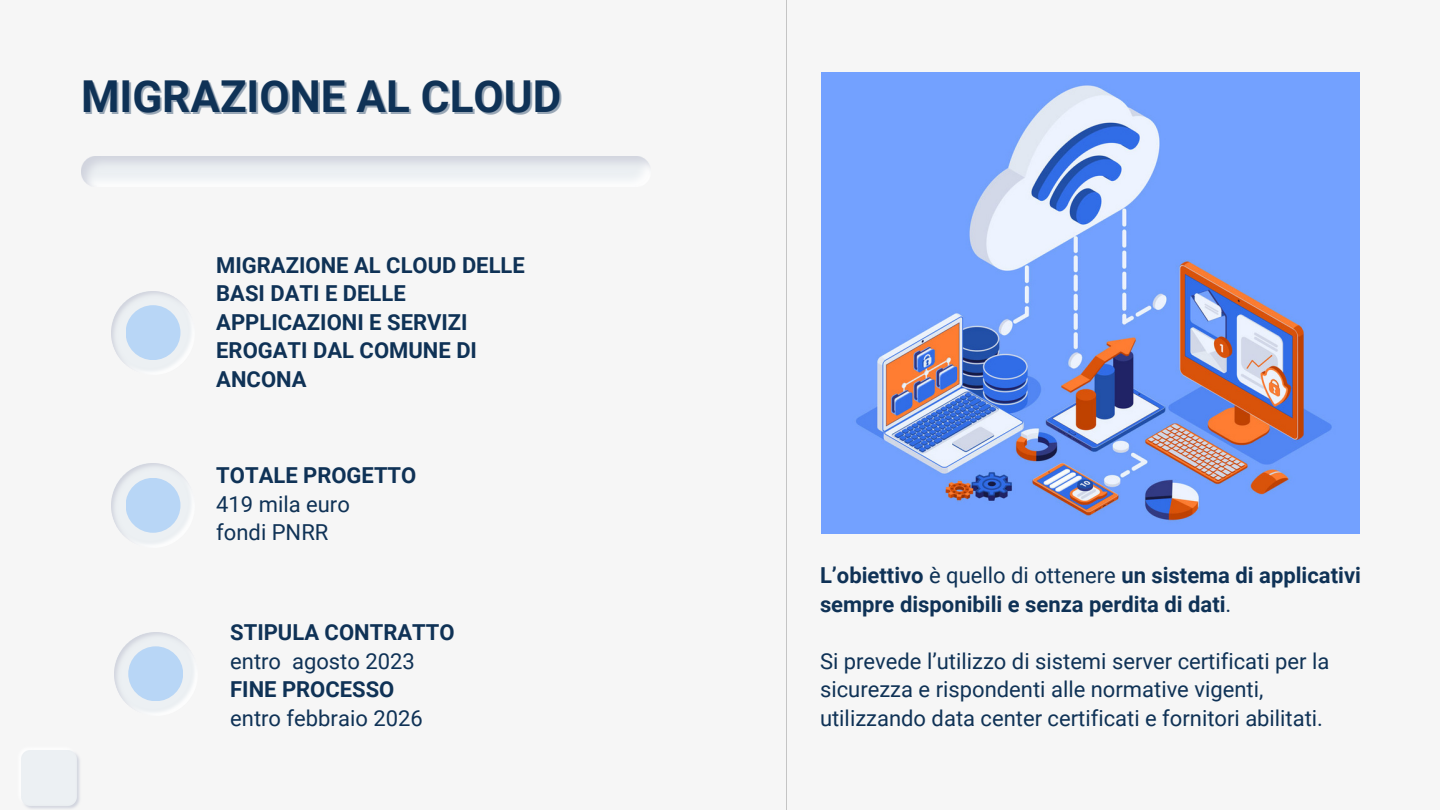
<style>
.page{position:relative;width:1440px;height:810px;background:#f6f6f6}
.page>*{position:absolute;margin:0;border:0;box-sizing:border-box;transform-origin:0 0}
.t1{font:700 44px "Roboto";color:#0f3256}
.t2{font:700 22px/28.5px "Roboto";color:#0f3256}
.t3{font:22px/28.5px "Roboto";color:#0f3256}
.s1{font-weight:400}
</style>
<div class="page">
<hr style="left:786px;top:0;width:1px;height:810px;background:#000">
<img style="left:112px;top:464px;width:77px;height:78px">
<div style="left:126px;top:478px;width:54px;height:55px;background:#b8d6f6;border-radius:50%"></div>
<img style="left:112px;top:291px;width:77px;height:78px">
<div style="left:126px;top:305px;width:54px;height:55px;background:#b8d6f6;border-radius:50%"></div>
<img style="left:22px;top:751px;width:58px;height:58px">
<img style="left:114px;top:632px;width:78px;height:78px">
<div style="left:128px;top:646px;width:55px;height:55px;background:#b8d6f6;border-radius:50%"></div>
<img style="left:821px;top:72px;width:538px;height:462px">
<h1 class="t1" style="left:81px;top:71px;width:482px">MIGRAZIONE AL CLOUD</h1>
<p class="t2" style="left:216px;top:251px;width:310px">MIGRAZIONE AL CLOUD DELLE<br>BASI DATI E DELLE<br>APPLICAZIONI E SERVIZI<br>EROGATI DAL COMUNE DI<br>ANCONA</p>
<p class="t2" style="left:216px;top:462px;width:202px">TOTALE PROGETTO</p>
<p class="t3" style="left:216px;top:490px;width:135px">419 mila euro fondi PNRR</p>
<p class="t2" style="left:230px;top:619px;width:226px">STIPULA CONTRATTO</p>
<p class="t3" style="left:230px;top:647px;width:186px">entro agosto 2023</p>
<p class="t2" style="left:230px;top:676px;width:166px">FINE PROCESSO</p>
<p class="t3" style="left:230px;top:704px;width:194px">entro febbraio 2026</p>
<p class="t2" style="left:820px;top:562px;width:542px">L’obiettivo <span class="s1">è quello di ottenere</span> un sistema di applicativi sempre disponibili e senza perdita di dati<span class="s1">.</span></p>
<p class="t3" style="left:820px;top:647px;width:511px">Si prevede l’utilizzo di sistemi server certificati per la sicurezza e rispondenti alle normative vigenti, utilizzando data center certificati e fornitori abilitati.</p>
</div>
